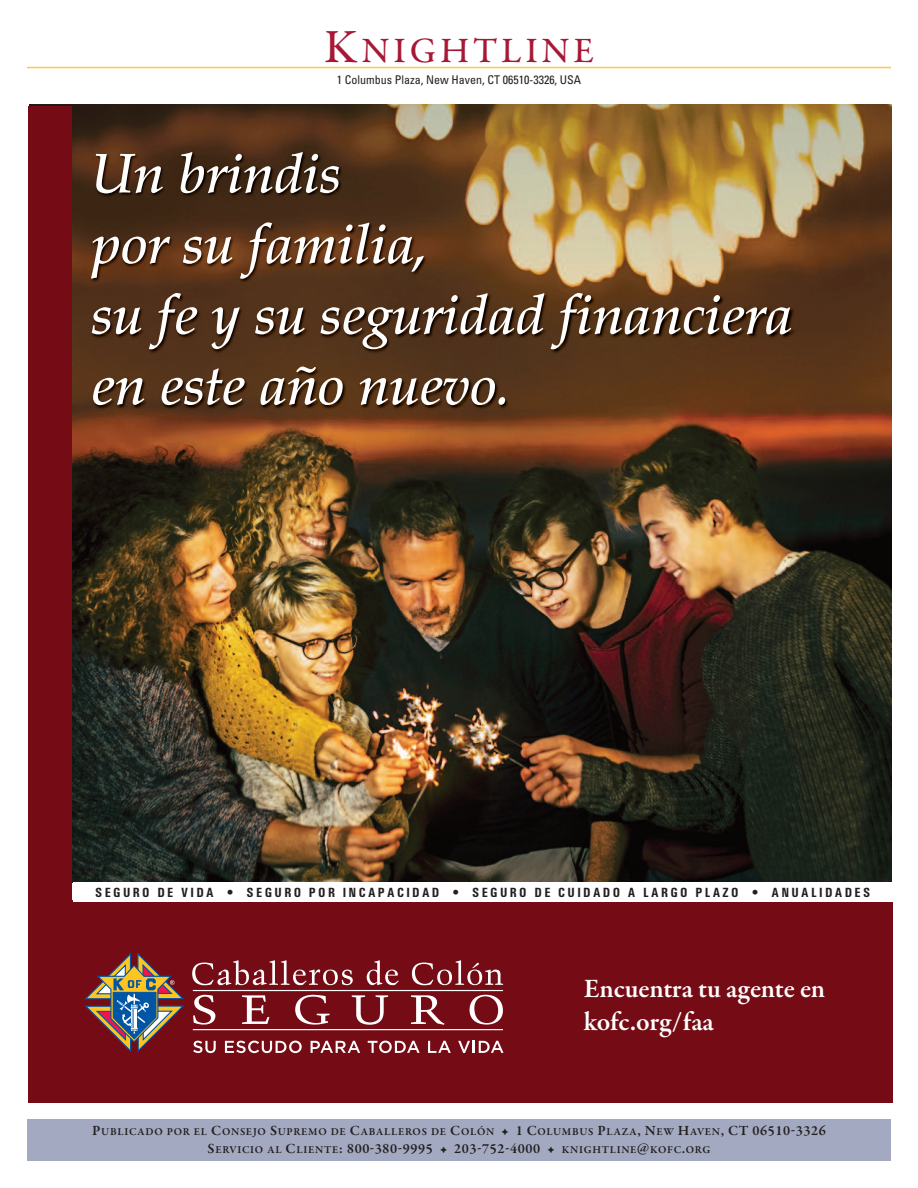
<style>
.page{position:relative;width:918px;height:1188px;background:#fff}
.page>*{position:absolute;margin:0;border:0;box-sizing:border-box;transform-origin:0 0}
.t1{font:italic 500 55.65px/70.7px "Palatino";color:#fff}
.t2{font:500 36px "Garamond Premr Pro";letter-spacing:.11em;color:#a61836}
.t3{font:600 27px/33px "Garamond Premr Pro";letter-spacing:-.005em;color:#fff}
.t4{font:600 14.25px "Garamond Premr Pro";letter-spacing:.04em;color:#231f20}
.t5{font:700 condensed 13.5px "Univers";letter-spacing:.175em;color:#231f20}
.t6{font:condensed 12px "Univers";color:#231f20}
.t7{font:600 10.65px "Garamond Premr Pro";letter-spacing:.07em;color:#231f20}
.s1{font-size:48px}
.s2{font-size:14.25px}
.s3{font-size:10.65px}
</style>
<div class="page">
<img style="left:29px;top:104px;width:862px;height:778px">
<div style="left:29px;top:900px;width:864px;height:203px;background:#750c15"></div>
<div style="left:73px;top:882px;width:820px;height:20px;background:#fff"></div>
<svg style="left:193px;top:1041px;width:23px;height:12px"></svg>
<svg style="left:225px;top:1041px;width:77px;height:12px"></svg>
<svg style="left:311px;top:1041px;width:49px;height:12px"></svg>
<svg style="left:368px;top:1041px;width:52px;height:12px"></svg>
<svg style="left:428px;top:1041px;width:23px;height:12px"></svg>
<svg style="left:458px;top:1041px;width:45px;height:12px"></svg>
<svg style="left:193px;top:995px;width:22px;height:30px"></svg>
<svg style="left:242px;top:995px;width:27px;height:29px"></svg>
<svg style="left:295px;top:995px;width:35px;height:30px"></svg>
<svg style="left:352px;top:995px;width:36px;height:30px"></svg>
<svg style="left:411px;top:995px;width:33px;height:30px"></svg>
<svg style="left:470px;top:995px;width:33px;height:30px"></svg>
<svg style="left:192px;top:960px;width:161px;height:25px"></svg>
<svg style="left:367px;top:960px;width:32px;height:25px"></svg>
<svg style="left:412px;top:960px;width:91px;height:25px"></svg>
<hr style="left:193px;top:1029px;width:310px;height:1px;background:#fff">
<hr style="left:193px;top:990px;width:310px;height:1px;background:#fff">
<svg style="left:84px;top:953px;width:100px;height:99px"></svg>
<div style="left:29px;top:106px;width:43px;height:844px;background:#750c15"></div>
<img style="left:73px;top:142px;width:784px;height:326px">
<hr style="left:27px;top:67px;width:864px;height:1px;background:#ffc938">
<div style="left:27px;top:1120px;width:864px;height:41px;background:#a3a9c0"></div>
<h2 class="t2" style="left:324px;top:36px;width:271px"><span class="s1">K</span>NIGHTLINE</h2>
<p class="t6" style="left:337px;top:75px;width:246px">1 Columbus Plaza, New Haven, CT 06510-3326, USA</p>
<h1 class="t1" style="left:91px;top:145px;width:703px">Un brindis<br>por su familia,<br>su fe y su seguridad financiera en este año nuevo.</h1>
<p class="t5" style="left:95px;top:884px;width:777px">SEGURO DE VIDA • SEGURO POR INCAPACIDAD • SEGURO DE CUIDADO A LARGO PLAZO • ANUALIDADES</p>
<h3 class="t3" style="left:584px;top:974px;width:243px">Encuentra tu agente en kofc.org/faa</h3>
<p class="t7" style="left:92px;top:1127px;width:404px"><span class="s2">P</span>UBLICADO POR EL <span class="s2">C</span>ONSEJO <span class="s2">S</span>UPREMO DE <span class="s2">C</span>ABALLEROS DE <span class="s2">C</span>OLÓN</p>
<p class="t4" style="left:516px;top:1124px;width:312px">1 C<span class="s3">OLUMBUS</span> P<span class="s3">LAZA</span>, N<span class="s3">EW</span> H<span class="s3">AVEN</span>, CT 06510-3326</p>
<p class="t4" style="left:208px;top:1142px;width:227px">S<span class="s3">ERVICIO AL</span> C<span class="s3">LIENTE</span>: 800-380-9995</p>
<p class="t4" style="left:454px;top:1142px;width:87px">203-752-4000</p>
<p class="t7" style="left:562px;top:1145px;width:150px">KNIGHTLINE<span class="s2">@</span>KOFC<span class="s2">.</span>ORG</p>
</div>
